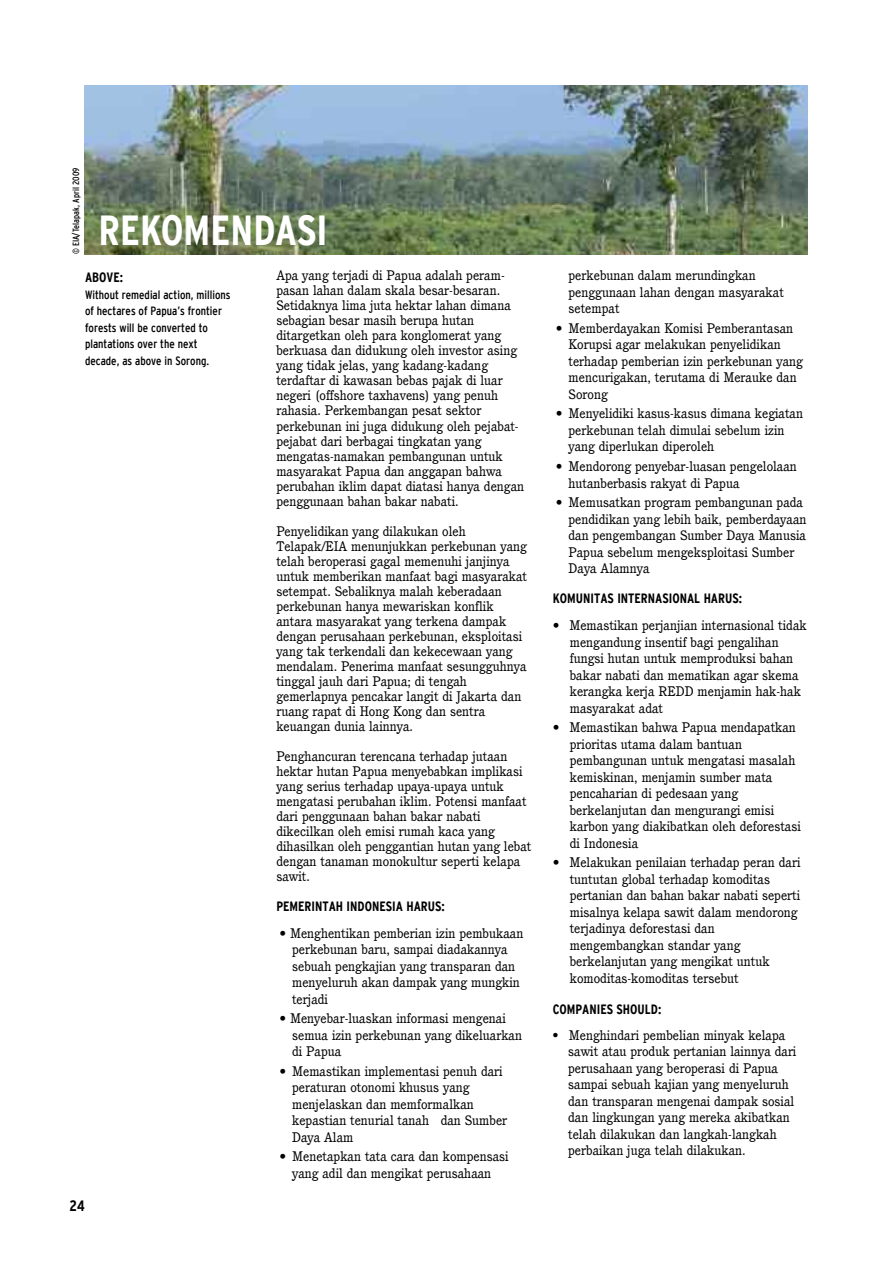
<style>
.page{position:relative;width:893px;height:1263px;background:#fff}
.page>*{position:absolute;margin:0;border:0;box-sizing:border-box;transform-origin:0 0}
.t1{font:700 condensed 42px "Interstate";color:#fff}
.t2{font:700 condensed 15px "Interstate";color:#000}
.t3{font:13.5px/16.5px "Cushing";color:#000}
.t4{font:700 condensed 13.5px "Interstate";color:#000}
.t5{font:condensed 12px/16.5px "Interstate";color:#000}
.t6{font:condensed 9px "Interstate";color:#000}
.s1{font-family:"Interstate";font-weight:700;font-stretch:condensed}
</style>
<div class="page">
<img style="left:85px;top:85px;width:723px;height:169px">
<p class="t6" style="left:71px;top:254px;width:88px;rotate:-90deg">© Eia/telapak, april 2009</p>
<h1 class="t1" style="left:99px;top:207px;width:230px">REKOMENDASI</h1>
<p class="t4" style="left:85px;top:270px;width:40px">ABOVE:</p>
<p class="t5" style="left:85px;top:286px;width:147px">Without remedial action, millions of hectares of Papua’s frontier forests will be converted to plantations over the next decade, as above in sorong.</p>
<p class="t3" style="left:276px;top:268px;width:249px;line-height:15px">Apa yang terjadi di Papua adalah peram&shy;pasan lahan dalam skala besar-besaran.<br>Setidaknya lima juta hektar lahan dimana sebagian besar masih berupa hutan ditargetkan oleh para konglomerat yang berkuasa dan didukung oleh investor asing yang tidak jelas, yang kadang-kadang terdaftar di kawasan bebas pajak di luar negeri (offshore taxhavens) yang penuh rahasia. Perkembangan pesat sektor perkebunan ini juga didukung oleh pejabat&shy;pejabat dari berbagai tingkatan yang mengatas-namakan pembangunan untuk masyarakat Papua dan anggapan bahwa perubahan iklim dapat diatasi hanya dengan penggunaan bahan bakar nabati.</p>
<p class="t3" style="left:276px;top:523px;width:252px;line-height:15px">Penyelidikan yang dilakukan oleh Telapak/EIA menunjukkan perkebunan yang telah beroperasi gagal memenuhi janjinya untuk memberikan manfaat bagi masyarakat setempat. Sebaliknya malah keberadaan perkebunan hanya mewariskan konflik antara masyarakat yang terkena dampak dengan perusahaan perkebunan, eksploitasi yang tak terkendali dan kekecewaan yang mendalam. Penerima manfaat sesungguhnya tinggal jauh dari Papua; di tengah gemerlapnya pencakar langit di Jakarta dan ruang rapat di Hong Kong dan sentra keuangan dunia lainnya.</p>
<p class="t3" style="left:276px;top:748px;width:257px;line-height:15px">Penghancuran terencana terhadap jutaan hektar hutan Papua menyebabkan implikasi yang serius terhadap upaya-upaya untuk mengatasi perubahan iklim. Potensi manfaat dari penggunaan bahan bakar nabati dikecilkan oleh emisi rumah kaca yang dihasilkan oleh penggantian hutan yang lebat dengan tanaman monokultur seperti kelapa sawit.</p>
<p class="t4" style="left:276px;top:898px;width:170px">PEMERINTAH INDONESIA HARUS:</p>
<p class="t3" style="left:292px;top:924px;width:233px;text-indent:-13px">• Menghentikan pemberian izin pembukaan perkebunan baru, sampai diadakannya sebuah pengkajian yang transparan dan menyeluruh akan dampak yang mungkin terjadi</p>
<p class="t3" style="left:292px;top:1010px;width:231px;text-indent:-13px">• Menyebar-luaskan informasi mengenai semua izin perkebunan yang dikeluarkan di Papua</p>
<p class="t3" style="left:292px;top:1062px;width:217px;text-indent:-13px">• Memastikan implementasi penuh dari peraturan otonomi khusus yang menjelaskan dan memformalkan kepastian tenurial tanah dan Sumber<br>Daya Alam</p>
<p class="t3" style="left:279px;top:1148px;width:231px;text-align:center">• Menetapkan tata cara dan kompensasi yang adil dan mengikat perusahaan</p>
<p class="t2" style="left:69px;top:1197px;width:17px">24</p>
<p class="t3" style="left:568px;top:267px;width:217px">perkebunan dalam merundingkan penggunaan lahan dengan masyarakat setempat</p>
<p class="t3" style="left:568px;top:320px;width:236px;text-indent:-13px">• Memberdayakan Komisi Pemberantasan<br>Korupsi agar melakukan penyelidikan terhadap pemberian izin perkebunan yang mencurigakan, terutama di Merauke dan<br>Sorong</p>
<p class="t3" style="left:568px;top:405px;width:236px;text-indent:-13px">• Menyelidiki kasus-kasus dimana kegiatan perkebunan telah dimulai sebelum izin yang diperlukan diperoleh</p>
<p class="t3" style="left:568px;top:458px;width:230px;text-indent:-13px">• Mendorong penyebar-luasan pengelolaan hutanberbasis rakyat di Papua</p>
<p class="t3" style="left:568px;top:494px;width:239px;text-indent:-13px">• Memusatkan program pembangunan pada pendidikan yang lebih baik, pemberdayaan dan pengembangan Sumber Daya Manusia Papua sebelum mengeksploitasi Sumber Daya Alamnya</p>
<p class="t4" style="left:553px;top:591px;width:191px">KOMUNITAS INTERNASIONAL HARUS:</p>
<p class="t3" style="left:570px;top:617px;width:238px;text-indent:-17px">• Memastikan perjanjian internasional tidak mengandung insentif bagi pengalihan fungsi hutan untuk memproduksi bahan bakar nabati dan mematikan agar skema kerangka kerja REDD menjamin hak-hak masyarakat adat</p>
<p class="t3" style="left:570px;top:719px;width:233px;text-indent:-17px">• Memastikan bahwa Papua mendapatkan prioritas utama dalam bantuan pembangunan untuk mengatasi masalah kemiskinan, menjamin sumber mata pencaharian di pedesaan yang berkelanjutan dan mengurangi emisi karbon yang diakibatkan oleh deforestasi di Indonesia</p>
<p class="t3" style="left:570px;top:854px;width:232px;text-indent:-17px">• Melakukan penilaian terhadap peran dari tuntutan global terhadap komoditas pertanian dan bahan bakar nabati seperti misalnya kelapa sawit dalam mendorong terjadinya deforestasi dan mengembangkan standar yang berkelanjutan yang mengikat untuk komoditas-komoditas tersebut</p>
<p class="t4" style="left:553px;top:1002px;width:110px">COMPANIES SHOULD:</p>
<p class="t3" style="left:568px;top:1026px;width:230px;text-indent:-15px"><span class="s1">•</span> Menghindari pembelian minyak kelapa sawit atau produk pertanian lainnya dari perusahaan yang beroperasi di Papua sampai sebuah kajian yang menyeluruh dan transparan mengenai dampak sosial dan lingkungan yang mereka akibatkan telah dilakukan dan langkah-langkah perbaikan juga telah dilakukan.</p>
</div>
